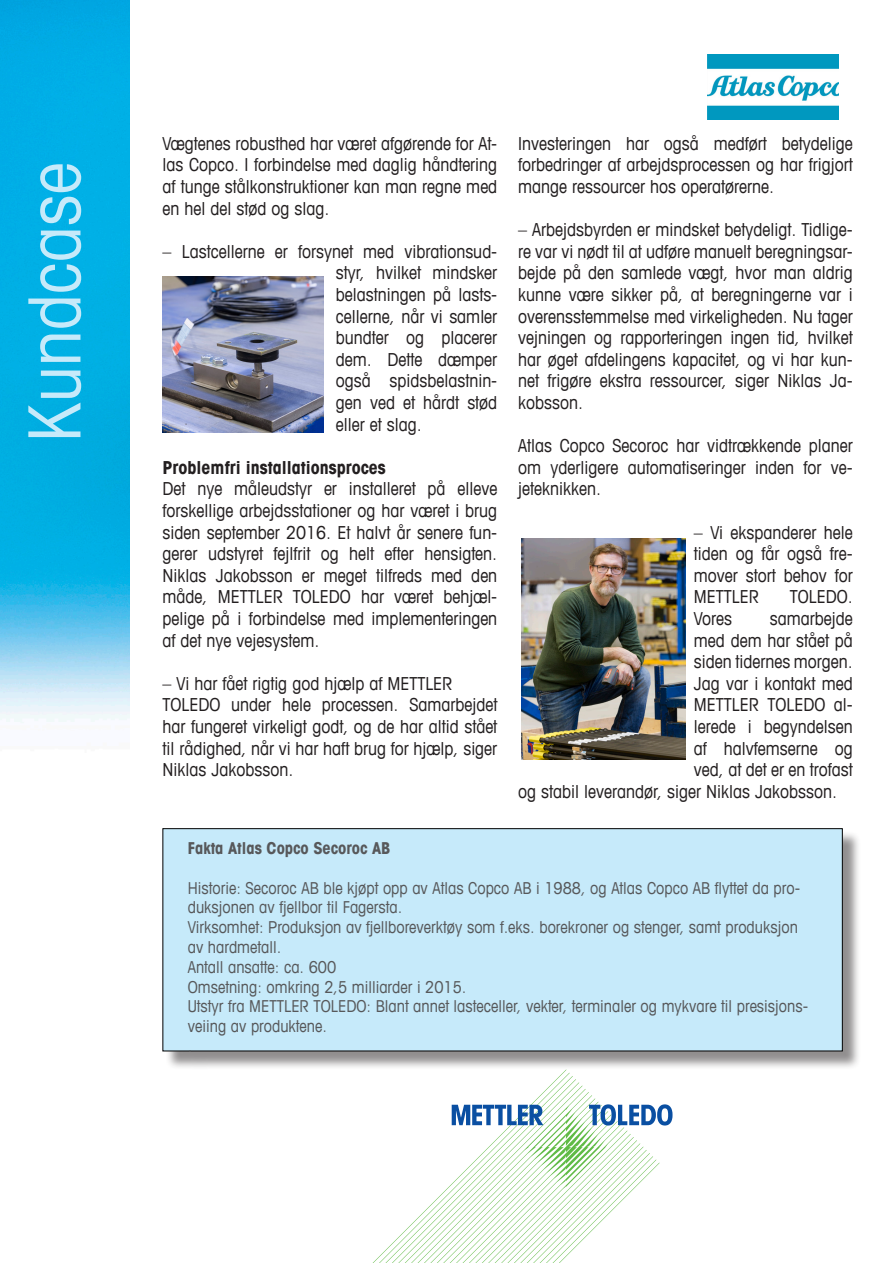
<style>
.page{position:relative;width:893px;height:1263px;background:#fff}
.page>*{position:absolute;margin:0;border:0;box-sizing:border-box;transform-origin:0 0}
.t1{font:condensed 72px "Avant Garde Com";color:#c6eafa}
.t2{font:condensed 18px/21.6px "Avant Garde Com";color:#231f20;text-align:justify}
.t3{font:700 condensed 18px "Avant Garde Com";color:#231f20}
.t4{font:condensed 16.5px/19.8px "Avant Garde Com";color:#57585a}
.t5{font:700 condensed 16.5px "Avant Garde Com";color:#57585a}
</style>
<div class="page">
<img style="left:0;top:0;width:130px;height:723px">
<svg style="left:373px;top:1070px;width:299px;height:193px"></svg>
<div style="left:165px;top:831px;width:696px;height:239px;background:#231f20;opacity:.5"></div>
<div style="left:163px;top:828px;width:679px;height:223px;background:#c6eafa;border:1px solid #000"></div>
<img style="left:707px;top:54px;width:132px;height:65px">
<img style="left:163px;top:277px;width:160px;height:155px">
<img style="left:522px;top:538px;width:163px;height:221px">
<p class="t1" style="left:10px;top:442px;width:281px;rotate:-90deg">Kundcase</p>
<p class="t2" style="left:163px;top:132px;width:336px">Vægtenes robusthed har været afgørende for At&shy;las Copco. I forbindelse med daglig håndtering af tunge stålkonstruktioner kan man regne med en hel del stød og slag.</p>
<p class="t2" style="left:336px;top:240px;width:163px;text-indent:-173px">– Lastcellerne er forsynet med vibrationsud&shy;styr, hvilket mindsker belastningen på lasts&shy;cellerne, når vi samler bundter og placerer dem. Dette dæmper også spidsbelastnin&shy;gen ved et hårdt stød eller et slag.</p>
<p class="t3" style="left:163px;top:456px;width:225px">Problemfri installationsproces</p>
<p class="t2" style="left:163px;top:478px;width:336px">Det nye måleudstyr er installeret på elleve forskellige arbejdsstationer og har været i brug siden september 2016. Et halvt år senere fun&shy;gerer udstyret fejlfrit og helt efter hensigten.<br>Niklas Jakobsson er meget tilfreds med den måde, METTLER TOLEDO har været behjæl&shy;pelige på i forbindelse med implementeringen af det nye vejesystem.</p>
<p class="t2" style="left:163px;top:672px;width:291px">– Vi har fået rigtig god hjælp af METTLER</p>
<p class="t2" style="left:163px;top:694px;width:336px">TOLEDO under hele processen. Samarbejdet har fungeret virkeligt godt, og de har altid stået til rådighed, når vi har haft brug for hjælp, siger Niklas Jakobsson.</p>
<p class="t2" style="left:518px;top:132px;width:336px">Investeringen har også medført betydelige forbedringer af arbejdsprocessen og har frigjort mange ressourcer hos operatørerne.</p>
<p class="t2" style="left:518px;top:219px;width:336px">– Arbejdsbyrden er mindsket betydeligt. Tidlige&shy;re var vi nødt til at udføre manuelt beregningsar&shy;bejde på den samlede vægt, hvor man aldrig kunne være sikker på, at beregningerne var i overensstemmelse med virkeligheden. Nu tager vejningen og rapporteringen ingen tid, hvilket har øget afdelingens kapacitet, og vi har kun&shy;net frigøre ekstra ressourcer, siger Niklas Ja&shy;kobsson.</p>
<p class="t2" style="left:518px;top:435px;width:336px">Atlas Copco Secoroc har vidtrækkende planer om yderligere automatiseringer inden for ve&shy;jeteknikken.</p>
<p class="t2" style="left:694px;top:521px;width:160px">– Vi ekspanderer hele tiden og får også fre&shy;mover stort behov for METTLER</p>
<p class="t2" style="left:790px;top:586px;width:64px">TOLEDO.</p>
<p class="t2" style="left:694px;top:607px;width:40px">Vores</p>
<p class="t2" style="left:770px;top:607px;width:84px">samarbejde</p>
<p class="t2" style="left:694px;top:629px;width:160px">med dem har stået på</p>
<p class="t2" style="left:694px;top:651px;width:160px">siden tidernes morgen.</p>
<p class="t2" style="left:694px;top:672px;width:160px">Jag var i kontakt med</p>
<p class="t2" style="left:694px;top:694px;width:160px">METTLER TOLEDO al-</p>
<p class="t2" style="left:694px;top:715px;width:160px">lerede i begyndelsen</p>
<p class="t2" style="left:694px;top:737px;width:160px">af halvfemserne og</p>
<p class="t2" style="left:694px;top:759px;width:160px">ved, at det er en trofast</p>
<p class="t2" style="left:518px;top:780px;width:320px">og stabil leverandør, siger Niklas Jakobsson.</p>
<p class="t5" style="left:188px;top:837px;width:204px">Fakta Atlas Copco Secoroc AB</p>
<p class="t4" style="left:188px;top:877px;width:614px">Historie: Secoroc AB ble kjøpt opp av Atlas Copco AB i 1988, og Atlas Copco AB flyttet da pro&shy;duksjonen av fjellbor til Fagersta.</p>
<p class="t4" style="left:188px;top:917px;width:612px">Virksomhet: Produksjon av fjellboreverktøy som f.eks. borekroner og stenger, samt produksjon av hardmetall.</p>
<p class="t4" style="left:188px;top:957px;width:150px">Antall ansatte: ca. 600</p>
<p class="t4" style="left:188px;top:976px;width:280px">Omsetning: omkring 2,5 milliarder i 2015.</p>
<p class="t4" style="left:188px;top:996px;width:622px">Utstyr fra METTLER TOLEDO: Blant annet lasteceller, vekter, terminaler og mykvare til presisjons&shy;veiing av produktene.</p>
</div>
